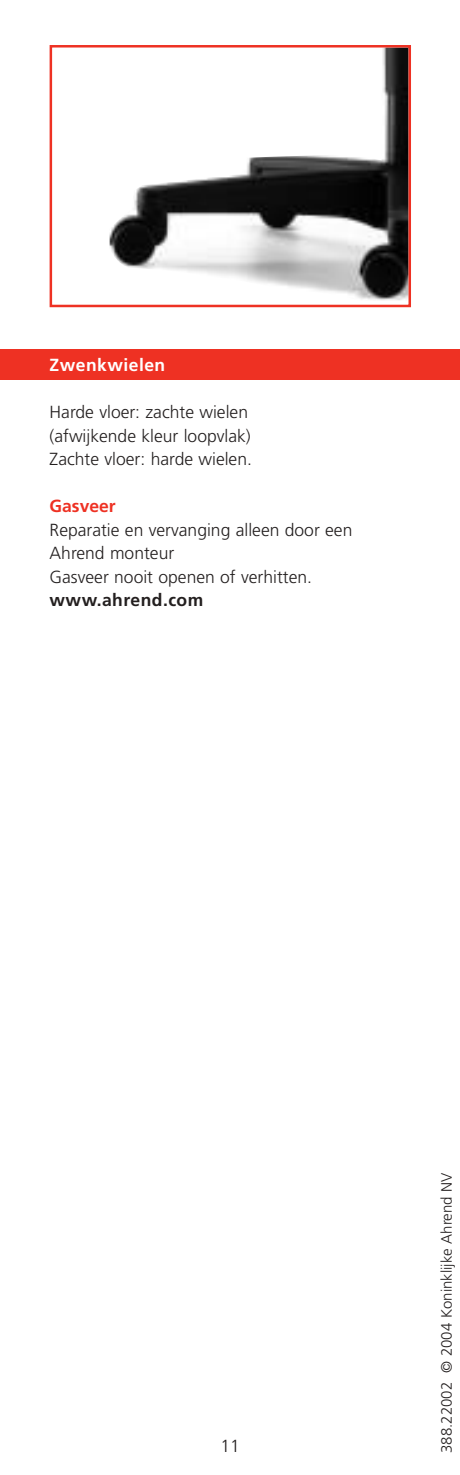
<style>
.page{position:relative;width:460px;height:1475px;background:#fff}
.page>*{position:absolute;margin:0;border:0;box-sizing:border-box;transform-origin:0 0}
.t1{font:300 17.5px/23.5px "Frutiger";color:#231f1f}
.t2{font:700 17.5px "Frutiger";letter-spacing:.03em;color:#231f1f}
.t3{font:700 17.5px "Frutiger";letter-spacing:.03em;color:#fff}
.t4{font:700 17.5px "Frutiger";color:#ee3123}
.t5{font:300 15px "Frutiger";color:#231f1f}
</style>
<div class="page">
<div style="left:0;top:350px;width:460px;height:30px;background:#ee3123"></div>
<img style="left:109px;top:48px;width:299px;height:252px">
<div style="left:50px;top:45px;width:361px;height:262px;border:2px solid #ee3123"></div>
<p class="t3" style="left:50px;top:358px;width:117px">Zwenkwielen</p>
<p class="t1" style="left:50px;top:402px;width:204px">Harde vloer: zachte wielen (afwijkende kleur loopvlak)<br>Zachte vloer: harde wielen.</p>
<p class="t4" style="left:50px;top:499px;width:68px">Gasveer</p>
<p class="t1" style="left:50px;top:519px;width:304px">Reparatie en vervanging alleen door een<br>Ahrend monteur<br>Gasveer nooit openen of verhitten.</p>
<p class="t2" style="left:50px;top:593px;width:155px">www.ahrend.com</p>
<p class="t1" style="left:221px;top:1435px;width:21px">11</p>
<p class="t5" style="left:441px;top:1453px;width:282px;rotate:-90deg">388.22002 © 2004 Koninklijke Ahrend NV</p>
</div>
